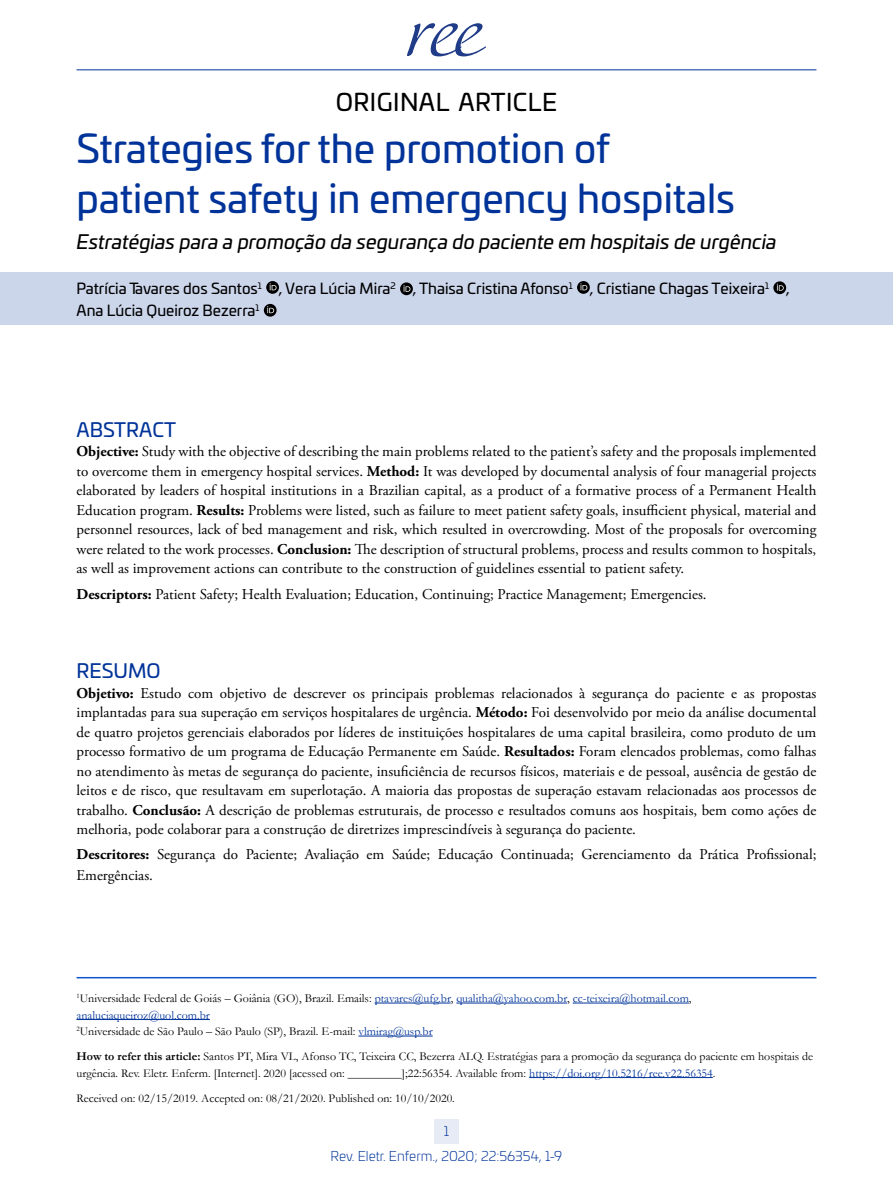
<style>
.page{position:relative;width:893px;height:1191px;background:#fff}
.page>*{position:absolute;margin:0;border:0;box-sizing:border-box;transform-origin:0 0}
.t1{font:39px/49.5px "Univia Pro";color:#039}
.t2{font:24px "Univia Pro";letter-spacing:.02em;color:#000}
.t3{font:italic 19.5px "Univia Pro";color:#000}
.t4{font:19.5px "Univia Pro";color:#039}
.t5{font:15px/19.5px "Adobe Garamond Pro";color:#000;text-align:justify}
.t6{font:15px/22.5px "Univia Pro";color:#000}
.t7{font:300 13.5px "Univia Pro";color:#039}
.t8{font:12px/16.5px "Garamond";color:#000}
.s1{font-weight:700}
.s2{color:#039}
</style>
<div class="page">
<div style="left:434px;top:1118px;width:25px;height:25px;background:#e6ebf5"></div>
<div style="left:0;top:272px;width:893px;height:53px;background:#ccd6eb"></div>
<svg style="left:266px;top:281px;width:13px;height:13px"></svg>
<svg style="left:270px;top:283px;width:7px;height:7px"></svg>
<svg style="left:400px;top:282px;width:13px;height:13px"></svg>
<svg style="left:403px;top:285px;width:7px;height:7px"></svg>
<svg style="left:577px;top:281px;width:13px;height:13px"></svg>
<svg style="left:580px;top:283px;width:7px;height:7px"></svg>
<svg style="left:773px;top:281px;width:13px;height:13px"></svg>
<svg style="left:777px;top:284px;width:7px;height:7px"></svg>
<svg style="left:264px;top:304px;width:13px;height:13px"></svg>
<svg style="left:267px;top:306px;width:7px;height:7px"></svg>
<hr style="left:77px;top:69px;width:739px;height:1px;background:#039">
<hr style="left:375px;top:1002px;width:76px;height:1px;background:#039">
<hr style="left:456px;top:1002px;width:111px;height:1px;background:#039">
<hr style="left:573px;top:1002px;width:116px;height:1px;background:#039">
<hr style="left:77px;top:1019px;width:133px;height:1px;background:#039">
<hr style="left:358px;top:1035px;width:75px;height:1px;background:#039">
<hr style="left:529px;top:1077px;width:184px;height:1px;background:#039">
<hr style="left:77px;top:977px;width:739px;height:1px;background:#15c">
<svg style="left:407px;top:23px;width:79px;height:33px"></svg>
<h2 class="t2" style="left:336px;top:84px;width:223px">ORIGINAL ARTICLE</h2>
<h1 class="t1" style="left:77px;top:122px;width:660px">Strategies for the promotion of patient safety in emergency hospitals</h1>
<h3 class="t3" style="left:77px;top:228px;width:702px">Estratégias para a promoção da segurança do paciente em hospitais de urgência</h3>
<p class="t6" style="left:77px;top:276px;width:715px">Patrícia Tavares dos Santos<sup>1</sup> , Vera Lúcia Mira<sup>2</sup> , Thaisa Cristina Afonso<sup>1</sup> , Cristiane Chagas Teixeira<sup>1</sup> ,<br>Ana Lúcia Queiroz Bezerra<sup>1</sup></p>
<h3 class="t4" style="left:77px;top:415px;width:101px">ABSTRACT</h3>
<p class="t5" style="left:77px;top:442px;width:741px"><span class="s1">Objective:</span> Study with the objective of describing the main problems related to the patient’s safety and the proposals implemented to overcome them in emergency hospital services. <span class="s1">Method:</span> It was developed by documental analysis of four managerial projects elaborated by leaders of hospital institutions in a Brazilian capital, as a product of a formative process of a Permanent Health Education program. <span class="s1">Results:</span> Problems were listed, such as failure to meet patient safety goals, insufficient physical, material and personnel resources, lack of bed management and risk, which resulted in overcrowding. Most of the proposals for overcoming were related to the work processes. <span class="s1">Conclusion:</span> The description of structural problems, process and results common to hospitals, as well as improvement actions can contribute to the construction of guidelines essential to patient safety.</p>
<p class="t5" style="left:77px;top:585px;width:632px"><span class="s1">Descriptors:</span> Patient Safety; Health Evaluation; Education, Continuing; Practice Management; Emergencies.</p>
<h3 class="t4" style="left:77px;top:656px;width:86px">RESUMO</h3>
<p class="t5" style="left:77px;top:683px;width:741px"><span class="s1">Objetivo:</span> Estudo com objetivo de descrever os principais problemas relacionados à segurança do paciente e as propostas implantadas para sua superação em serviços hospitalares de urgência. <span class="s1">Método:</span> Foi desenvolvido por meio da análise documental de quatro projetos gerenciais elaborados por líderes de instituições hospitalares de uma capital brasileira, como produto de um processo formativo de um programa de Educação Permanente em Saúde. <span class="s1">Resultados:</span> Foram elencados problemas, como falhas no atendimento às metas de segurança do paciente, insuficiência de recursos físicos, materiais e de pessoal, ausência de gestão de leitos e de risco, que resultavam em superlotação. A maioria das propostas de superação estavam relacionadas aos processos de trabalho. <span class="s1">Conclusão:</span> A descrição de problemas estruturais, de processo e resultados comuns aos hospitais, bem como ações de melhoria, pode colaborar para a construção de diretrizes imprescindíveis à segurança do paciente.</p>
<p class="t5" style="left:77px;top:844px;width:741px;line-height:21px"><span class="s1">Descritores:</span> Segurança do Paciente; Avaliação em Saúde; Educação Continuada; Gerenciamento da Prática Profissional;<br>Emergências.</p>
<p class="t8" style="left:77px;top:989px;width:616px"><sup>1</sup>Universidade Federal de Goiás – Goiânia (GO), Brazil. Emails: <span class="s2">ptavares@ufg.br</span>, <span class="s2">qualitha@yahoo.com.br</span>, <span class="s2">cc-teixeira@hotmail.com</span>, <span class="s2">analuciaqueiroz@uol.com.br<br></span><sup>2</sup>Universidade de São Paulo – São Paulo (SP), Brazil. E-mail: <span class="s2">vlmirag@usp.br</span></p>
<p class="t8" style="left:77px;top:1047px;width:738px"><span class="s1">How to refer this article:</span> Santos PT, Mira VL, Afonso TC, Teixeira CC, Bezerra ALQ. Estratégias para a promoção da segurança do paciente em hospitais de urgência. Rev. Eletr. Enferm. [Internet]. 2020 [acessed on: _________];22:56354. Available from: <span class="s2">https://doi.org/10.5216/ree.v22.56354</span>.</p>
<p class="t8" style="left:77px;top:1089px;width:380px">Received on: 02/15/2019. Accepted on: 08/21/2020. Published on: 10/10/2020.</p>
<p class="t7" style="left:444px;top:1122px;width:7px">1</p>
<p class="t7" style="left:331px;top:1146px;width:233px">Rev. Eletr. Enferm., 2020; 22:56354, 1-9</p>
</div>
